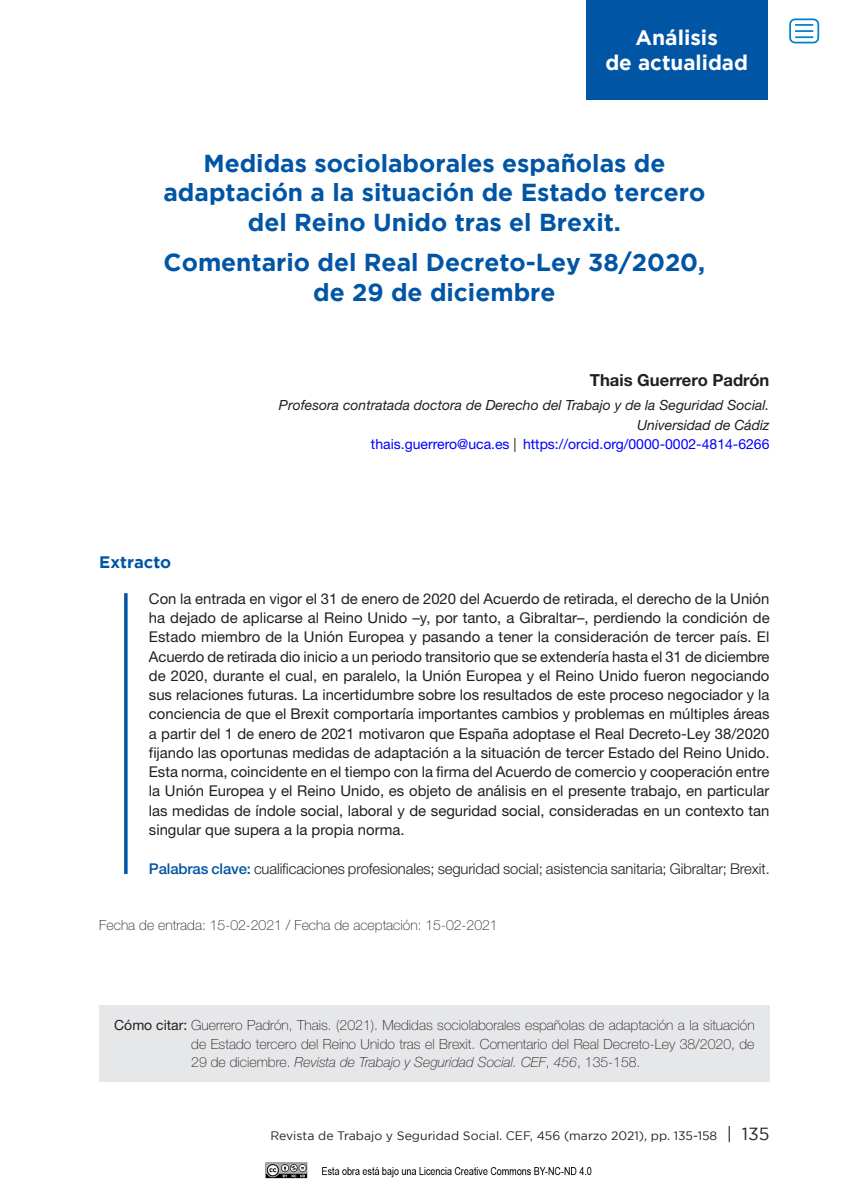
<style>
.page{position:relative;width:844px;height:1191px;background:#fff}
.page>*{position:absolute;margin:0;border:0;box-sizing:border-box;transform-origin:0 0}
.t1{font:700 24.5px/29.8px "Gotham";color:#0155a5;text-align:center}
.t2{font:700 21px/24.5px "Gotham";color:#fff;text-align:center}
.t3{font:700 16.62px "Helvetica Neue LT Std";color:#231f20}
.t4{font:700 16.62px "Gotham";color:#0155a5}
.t5{font:14.88px/19.2px "Helvetica Neue LT Std";color:#231f20;text-align:justify}
.t6{font:300 14.88px "Helvetica Neue LT Std";letter-spacing:-.01em;color:#231f20}
.t7{font:100 14px/18.4px "Helvetica Neue LT Std";color:#231f20;text-align:justify}
.t8{font:italic 14px/19.2px "Helvetica Neue LT Std";color:#231f20;text-align:right}
.t9{font:12.25px "Gotham";color:#231f20}
.s1{font-style:normal;color:#00f}
.s2{font-weight:500;color:#0155a5}
.s3{font-weight:400}
.s4{font-style:italic}
.s5{font-size:17.5px}
</style>
<div class="page">
<svg style="left:124px;top:593px;width:4px;height:281px"></svg>
<div style="left:585px;top:0;width:182px;height:99px;background:#0155a5"></div>
<div style="left:99px;top:1005px;width:670px;height:76px;background:#e6e7e9"></div>
<div style="left:789px;top:18px;width:30px;height:25px;border:2px solid #0082c8;border-radius:5px"></div>
<svg style="left:795px;top:24px;width:18px;height:14px"></svg>
<img style="left:265px;top:1162px;width:327px;height:17px">
<h2 class="t2" style="left:605px;top:25px;width:144px">Análisis<br>de actualidad</h2>
<h1 class="t1" style="left:163px;top:147px;width:543px">Medidas sociolaborales españolas de adaptación a la situación de Estado tercero del Reino Unido tras el Brexit.</h1>
<h1 class="t1" style="left:163px;top:247px;width:543px">Comentario del Real Decreto-Ley 38/2020, de 29 de diciembre</h1>
<p class="t3" style="left:589px;top:370px;width:181px">Thais Guerrero Padrón</p>
<p class="t8" style="left:279px;top:395px;width:492px">Profesora contratada doctora de Derecho del Trabajo y de la Seguridad Social.<br>Universidad de Cádiz<br><span class="s1">thais.guerrero@uca.es</span> | <span class="s1">https://orcid.org/0000-0002-4814-6266</span></p>
<p class="t4" style="left:99px;top:553px;width:73px">Extracto</p>
<p class="t5" style="left:149px;top:588px;width:622px">Con la entrada en vigor el 31 de enero de 2020 del Acuerdo de retirada, el derecho de la Unión ha dejado de aplicarse al Reino Unido –y, por tanto, a Gibraltar–, perdiendo la condición de Estado miembro de la Unión Europea y pasando a tener la consideración de tercer país. El Acuerdo de retirada dio inicio a un periodo transitorio que se extendería hasta el 31 de diciembre de 2020, durante el cual, en paralelo, la Unión Europea y el Reino Unido fueron negociando sus relaciones futuras. La incertidumbre sobre los resultados de este proceso negociador y la conciencia de que el Brexit comportaría importantes cambios y problemas en múltiples áreas a partir del 1 de enero de 2021 motivaron que España adoptase el Real Decreto-Ley 38/2020 fijando las oportunas medidas de adaptación a la situación de tercer Estado del Reino Unido.<br>Esta norma, coincidente en el tiempo con la firma del Acuerdo de comercio y cooperación entre la Unión Europea y el Reino Unido, es objeto de análisis en el presente trabajo, en particular las medidas de índole social, laboral y de seguridad social, consideradas en un contexto tan singular que supera a la propia norma.</p>
<p class="t6" style="left:149px;top:859px;width:622px"><span class="s2">Palabras clave:</span> cualificaciones profesionales; seguridad social; asistencia sanitaria; Gibraltar; Brexit.</p>
<p class="t7" style="left:99px;top:915px;width:400px">Fecha de entrada: 15-02-2021 / Fecha de aceptación: 15-02-2021</p>
<p class="t7" style="left:191px;top:1016px;width:564px;text-indent:-77px"><span class="s3">Cómo citar:</span> Guerrero Padrón, Thais. (2021). Medidas sociolaborales españolas de adaptación a la situación de Estado tercero del Reino Unido tras el Brexit. Comentario del Real Decreto-Ley 38/2020, de 29 de diciembre. <span class="s4">Revista de Trabajo y Seguridad Social. CEF</span>, <span class="s4">456</span>, 135-158.</p>
<p class="t9" style="left:270px;top:1128px;width:500px">Revista de Trabajo y Seguridad Social. CEF, 456 (marzo 2021), pp. 135-158 <span class="s5">| 135</span></p>
</div>
